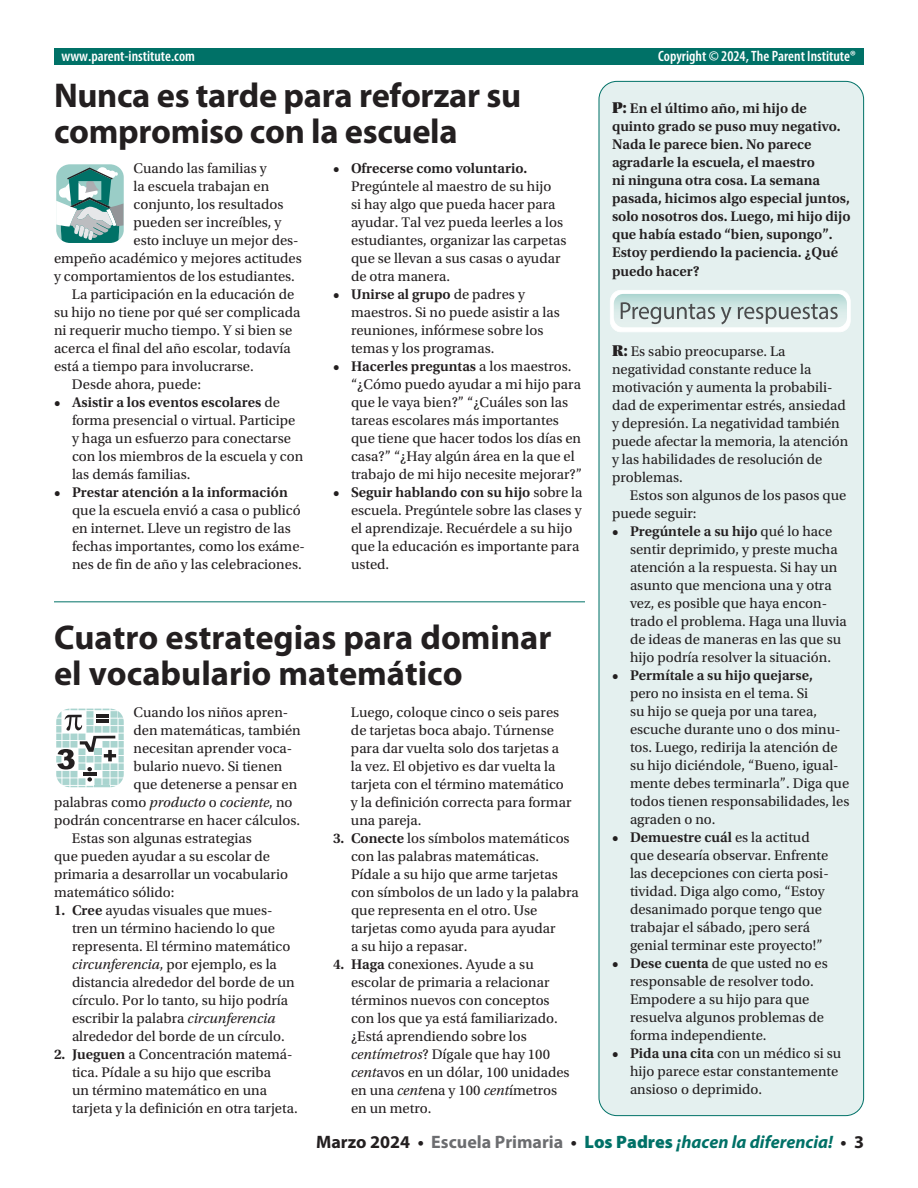
<style>
.page{position:relative;width:918px;height:1188px;background:#fff}
.page>*{position:absolute;margin:0;border:0;box-sizing:border-box;transform-origin:0 0}
.t1{font:700 34.5px/36px "Myriad Pro";color:#231f20}
.t2{font:italic 700 18px "Myriad Pro";color:#007167}
.t3{font:600 condensed 15px "Myriad Pro";color:#fff}
.t4{font:14.7px/18px "Utopia Std";color:#231f20}
.t5{font:600 14.7px/18px "Utopia Std";color:#231f20}
.s1{font-family:"Utopia Std Black Headline";font-weight:400;font-size:16.5px}
.s2{font-weight:600}
.s3{font-family:"Utopia Std Black Headline";font-size:16.5px}
.s4{font-style:italic}
.s5{font-style:normal;color:#231f20}
.s6{font-style:normal;color:#6c6d70}
.s7{font-weight:900;font-style:normal}
</style>
<div class="page">
<div style="left:599px;top:81px;width:265px;height:1035px;background:#e4f0ef;border-radius:18px"></div>
<div style="left:54px;top:49px;width:810px;height:16px;background:#007167"></div>
<svg style="left:610px;top:290px;width:241px;height:42px"></svg>
<svg style="left:56px;top:708px;width:68px;height:80px"></svg>
<svg style="left:56px;top:164px;width:68px;height:79px"></svg>
<hr style="left:54px;top:601px;width:531px;height:1px;background:#007167">
<p class="t3" style="left:62px;top:46px;width:135px">www.parent-institute.com</p>
<p class="t3" style="left:658px;top:46px;width:199px">Copyright © 2024, The Parent Institute®</p>
<h1 class="t1" style="left:54px;top:76px;width:469px">Nunca es tarde para reforzar su compromiso con la escuela</h1>
<p class="t5" style="left:612px;top:99px;width:240px"><span class="s1">P:</span> En el último año, mi hijo de quinto grado se puso muy negativo.<br>Nada le parece bien. No parece agradarle la escuela, el maestro<br>ni ninguna otra cosa. La semana pasada, hicimos algo especial juntos, solo nosotros dos. Luego, mi hijo dijo que había estado “bien, supongo”.<br>Estoy perdiendo la paciencia. ¿Qué</p>
<p class="t5" style="left:612px;top:263px;width:89px">puedo hacer?</p>
<p class="t4" style="left:134px;top:159px;width:135px">Cuando las familias y</p>
<p class="t4" style="left:134px;top:177px;width:137px">la escuela trabajan en</p>
<p class="t4" style="left:134px;top:195px;width:151px">conjunto, los resultados</p>
<p class="t4" style="left:134px;top:213px;width:150px">pueden ser increíbles, y</p>
<p class="t4" style="left:134px;top:231px;width:167px">esto incluye un mejor des-</p>
<p class="t4" style="left:54px;top:249px;width:249px">empeño académico y mejores actitudes</p>
<p class="t4" style="left:54px;top:267px;width:242px">y comportamientos de los estudiantes.</p>
<p class="t4" style="left:72px;top:285px;width:224px">La participación en la educación de</p>
<p class="t4" style="left:54px;top:303px;width:248px">su hijo no tiene por qué ser complicada</p>
<p class="t4" style="left:54px;top:321px;width:240px">ni requerir mucho tiempo. Y si bien se</p>
<p class="t4" style="left:54px;top:339px;width:238px">acerca el final del año escolar, todavía</p>
<p class="t4" style="left:54px;top:357px;width:201px">está a tiempo para involucrarse.</p>
<p class="t4" style="left:72px;top:375px;width:131px">Desde ahora, puede:</p>
<p class="t4" style="left:72px;top:393px;width:233px;text-indent:-18px"><span class="s2">• Asistir a los eventos escolares</span> de forma presencial o virtual. Participe y haga un esfuerzo para conectarse con los miembros de la escuela y con las demás familias.</p>
<p class="t5" style="left:54px;top:483px;width:235px">• Prestar atención a la información</p>
<p class="t4" style="left:72px;top:501px;width:234px">que la escuela envió a casa o publicó en internet. Lleve un registro de las fechas importantes, como los exáme&shy;nes de fin de año y las celebraciones.</p>
<p class="t5" style="left:333px;top:159px;width:196px">• Ofrecerse como voluntario.</p>
<p class="t4" style="left:351px;top:177px;width:217px">Pregúntele al maestro de su hijo<br>si hay algo que pueda hacer para ayudar. Tal vez pueda leerles a los estudiantes, organizar las carpetas que se llevan a sus casas o ayudar de otra manera.</p>
<p class="t4" style="left:351px;top:285px;width:210px;text-indent:-18px"><span class="s2">• Unirse al grupo</span> de padres y maestros. Si no puede asistir a las reuniones, infórmese sobre los temas y los programas.</p>
<p class="t4" style="left:351px;top:357px;width:232px;text-indent:-18px"><span class="s2">• Hacerles preguntas</span> a los maestros. “¿Cómo puedo ayudar a mi hijo para que le vaya bien?” “¿Cuáles son las tareas escolares más importantes que tiene que hacer todos los días en casa?” “¿Hay algún área en la que el trabajo de mi hijo necesite mejorar?”</p>
<p class="t4" style="left:351px;top:483px;width:233px;text-indent:-18px"><span class="s2">• Seguir hablando con su hijo</span> sobre la escuela. Pregúntele sobre las clases y el aprendizaje. Recuérdele a su hijo que la educación es importante para usted.</p>
<p class="t4" style="left:612px;top:342px;width:238px"><span class="s3">R:</span> Es sabio preocuparse. La negatividad constante reduce la motivación y aumenta la probabili&shy;dad de experimentar estrés, ansiedad y depresión. La negatividad también puede afectar la memoria, la atención y las habilidades de resolución de problemas.</p>
<p class="t4" style="left:612px;top:486px;width:236px;text-indent:18px">Estos son algunos de los pasos que puede seguir:</p>
<p class="t4" style="left:630px;top:522px;width:218px;text-indent:-18px"><span class="s2">• Pregúntele a su hijo</span> qué lo hace sentir deprimido, y preste mucha atención a la respuesta. Si hay un asunto que menciona una y otra vez, es posible que haya encon&shy;trado el problema. Haga una lluvia de ideas de maneras en las que su hijo podría resolver la situación.</p>
<p class="t5" style="left:612px;top:666px;width:203px">• Permítale a su hijo quejarse,</p>
<p class="t4" style="left:630px;top:684px;width:221px">pero no insista en el tema. Si<br>su hijo se queja por una tarea, escuche durante uno o dos minu&shy;tos. Luego, redirija la atención de su hijo diciéndole, “Bueno, igual&shy;mente debes terminarla”. Diga que todos tienen responsabilidades, les agraden o no.</p>
<p class="t4" style="left:630px;top:828px;width:200px;text-indent:-18px"><span class="s2">• Demuestre cuál</span> es la actitud que desearía observar. Enfrente las decepciones con cierta posi&shy;tividad. Diga algo como, “Estoy desanimado porque tengo que trabajar el sábado, ¡pero será genial terminar este proyecto!”</p>
<p class="t4" style="left:630px;top:954px;width:199px;text-indent:-18px"><span class="s2">• Dese cuenta</span> de que usted no es responsable de resolver todo.<br>Empodere a su hijo para que resuelva algunos problemas de forma independiente.</p>
<p class="t4" style="left:630px;top:1044px;width:213px;text-indent:-18px"><span class="s2">• Pida una cita</span> con un médico si su hijo parece estar constantemente ansioso o deprimido.</p>
<h1 class="t1" style="left:54px;top:619px;width:499px">Cuatro estrategias para dominar el vocabulario matemático</h1>
<p class="t4" style="left:134px;top:704px;width:156px">Cuando los niños apren-</p>
<p class="t4" style="left:134px;top:722px;width:169px">den matemáticas, también</p>
<p class="t4" style="left:134px;top:740px;width:160px">necesitan aprender voca-</p>
<p class="t4" style="left:134px;top:758px;width:151px">bulario nuevo. Si tienen</p>
<p class="t4" style="left:134px;top:776px;width:165px">que detenerse a pensar en</p>
<p class="t4" style="left:54px;top:794px;width:240px">palabras como <span class="s4">producto</span> o <span class="s4">cociente</span>, no</p>
<p class="t4" style="left:54px;top:812px;width:248px">podrán concentrarse en hacer cálculos.</p>
<p class="t4" style="left:72px;top:830px;width:181px">Estas son algunas estrategias</p>
<p class="t4" style="left:54px;top:848px;width:218px">que pueden ayudar a su escolar de</p>
<p class="t4" style="left:54px;top:866px;width:236px">primaria a desarrollar un vocabulario</p>
<p class="t4" style="left:54px;top:884px;width:122px">matemático sólido:</p>
<p class="t4" style="left:72px;top:902px;width:224px;text-indent:-18px"><span class="s2">1. Cree</span> ayudas visuales que mues&shy;tren un término haciendo lo que representa. El término matemático <span class="s4">circunferencia</span>, por ejemplo, es la distancia alrededor del borde de un círculo. Por lo tanto, su hijo podría escribir la palabra <span class="s4">circunferencia </span>alrededor del borde de un círculo.</p>
<p class="t4" style="left:72px;top:1046px;width:227px;text-indent:-18px"><span class="s2">2. Jueguen</span> a Concentración matemá&shy;tica. Pídale a su hijo que escriba<br>un término matemático en una tarjeta y la definición en otra tarjeta.</p>
<p class="t4" style="left:351px;top:704px;width:222px">Luego, coloque cinco o seis pares de tarjetas boca abajo. Túrnense para dar vuelta solo dos tarjetas a la vez. El objetivo es dar vuelta la tarjeta con el término matemático y la definición correcta para formar una pareja.</p>
<p class="t4" style="left:351px;top:830px;width:229px;text-indent:-18px"><span class="s2">3. Conecte</span> los símbolos matemáticos con las palabras matemáticas.<br>Pídale a su hijo que arme tarjetas con símbolos de un lado y la palabra que representa en el otro. Use tarjetas como ayuda para ayudar<br>a su hijo a repasar.</p>
<p class="t4" style="left:351px;top:956px;width:220px;text-indent:-18px"><span class="s2">4. Haga</span> conexiones. Ayude a su escolar de primaria a relacionar términos nuevos con conceptos con los que ya está familiarizado. ¿Está aprendiendo sobre los <span class="s4">centímetros</span>? Dígale que hay 100 <span class="s4">cent</span>avos en un dólar, 100 unidades en una <span class="s4">cent</span>ena y 100 <span class="s4">cent</span>ímetros en un metro.</p>
<p class="t2" style="left:316px;top:1130px;width:549px"><span class="s5">Marzo 2024 •</span> <span class="s6">Escuela Primaria</span> <span class="s5">•</span> <span class="s7">Los Padres</span> ¡hacen la diferencia! <span class="s5">• 3</span></p>
</div>
